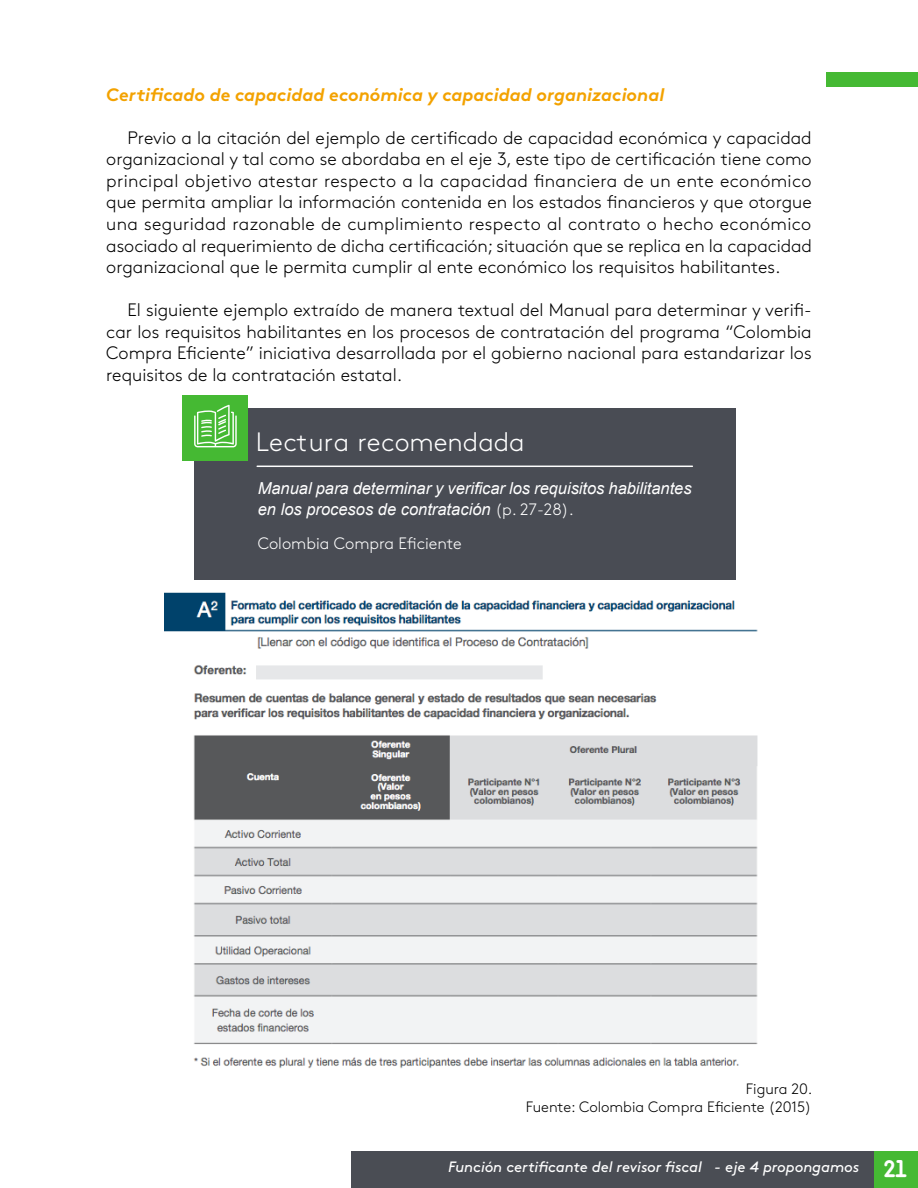
<style>
.page{position:relative;width:918px;height:1188px;background:#fff}
.page>*{position:absolute;margin:0;border:0;box-sizing:border-box;transform-origin:0 0}
.t1{font:300 26.55px "Brown Std";color:#fff}
.t2{font:300 18px/21.6px "Brown Std";color:#000;text-align:justify}
.t3{font:18px "Brown Std Bold Italic Alt";color:#f3a201}
.t4{font:italic 16.5px/21px "Arial";color:#fff}
.t5{font:300 16.5px "Brown Std";color:#fff}
.t6{font:italic 15px "Brown Std";letter-spacing:-.005em;color:#fff}
.t7{font:300 15px/18px "Brown Std";color:#000;text-align:right}
.s1{font-family:"Brown Std";font-weight:300;font-style:normal}
.s2{font-family:"Areandina Voz";font-style:normal;font-size:24px}
</style>
<div class="page">
<div style="left:826px;top:72px;width:92px;height:15px;background:#45b933"></div>
<div style="left:873px;top:1151px;width:45px;height:37px;background:#45b933"></div>
<div style="left:351px;top:1151px;width:522px;height:37px;background:#4a4d54"></div>
<div style="left:195px;top:408px;width:541px;height:172px;background:#494c54"></div>
<hr style="left:257px;top:466px;width:435px;height:1px;background:#fff">
<div style="left:182px;top:395px;width:66px;height:66px;background:#45b933"></div>
<svg style="left:194px;top:405px;width:43px;height:42px"></svg>
<img style="left:165px;top:592px;width:593px;height:477px">
<p class="t3" style="left:106px;top:83px;width:560px">Certificado de capacidad económica y capacidad organizacional</p>
<p class="t2" style="left:106px;top:127px;width:707px;text-indent:21px">Previo a la citación del ejemplo de certificado de capacidad económica y capacidad organizacional y tal como se abordaba en el eje 3, este tipo de certificación tiene como principal objetivo atestar respecto a la capacidad financiera de un ente económico que permita ampliar la información contenida en los estados financieros y que otorgue una seguridad razonable de cumplimiento respecto al contrato o hecho económico asociado al requerimiento de dicha certificación; situación que se replica en la capacidad organizacional que le permita cumplir al ente económico los requisitos habilitantes.</p>
<p class="t2" style="left:106px;top:299px;width:707px;text-indent:21px">El siguiente ejemplo extraído de manera textual del Manual para determinar y verifi&shy;car los requisitos habilitantes en los procesos de contratación del programa “Colombia Compra Eficiente” iniciativa desarrollada por el gobierno nacional para estandarizar los requisitos de la contratación estatal.</p>
<h1 class="t1" style="left:256px;top:427px;width:270px">Lectura recomendada</h1>
<p class="t4" style="left:258px;top:478px;width:435px">Manual para determinar y verificar los requisitos habilitantes en los procesos de contratación <span class="s1">(p. 27-28).</span></p>
<p class="t5" style="left:258px;top:534px;width:206px">Colombia Compra Eficiente</p>
<p class="t7" style="left:526px;top:1080px;width:287px">Figura 20.<br>Fuente: Colombia Compra Eficiente (2015)</p>
<p class="t6" style="left:448px;top:1158px;width:460px">Función certificante del revisor fiscal - eje 4 propongamos <span class="s2">21</span></p>
</div>
